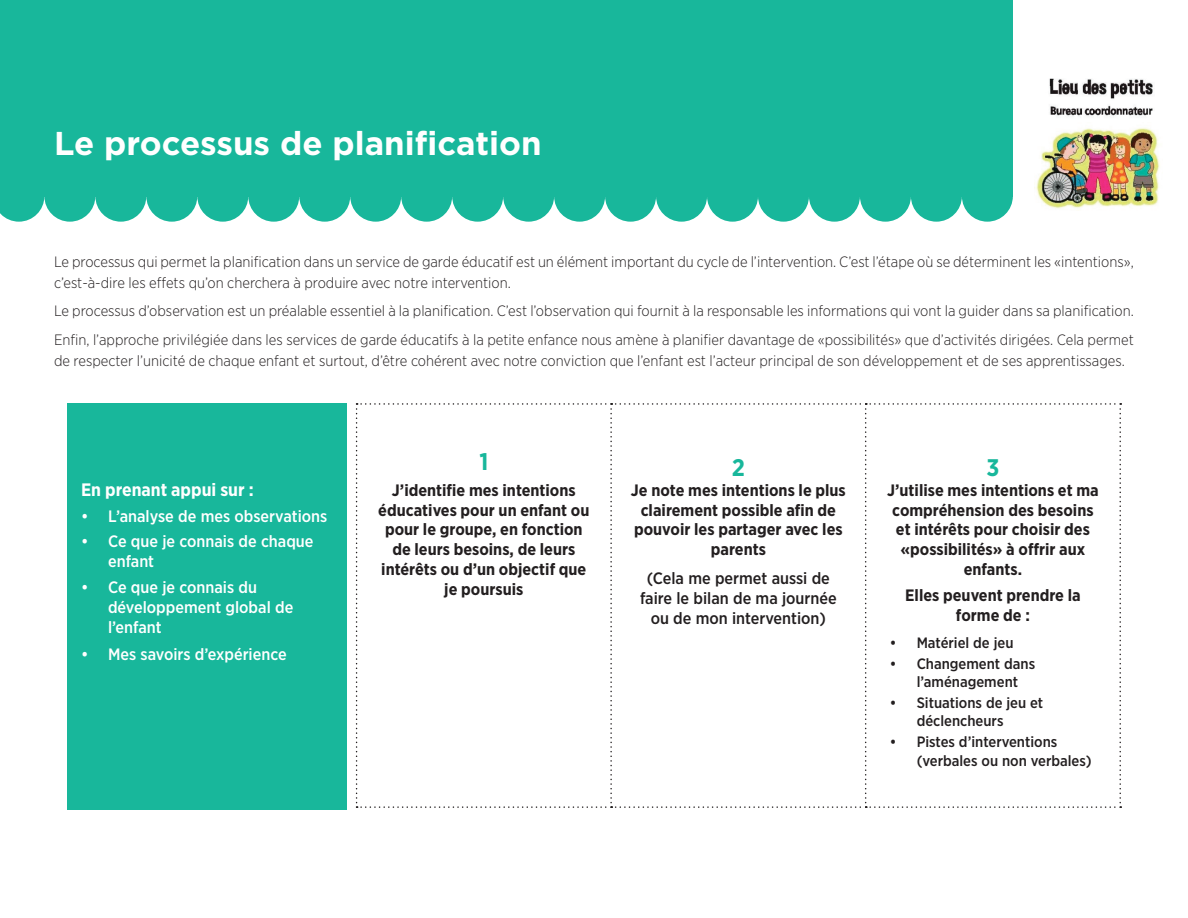
<style>
.page{position:relative;width:1188px;height:918px;background:#fff}
.page>*{position:absolute;margin:0;border:0;box-sizing:border-box;transform-origin:0 0}
.t1{font:700 33px "Gotham";color:#fff}
.t2{font:700 24px "Gotham Narrow";color:#18b79b}
.t3{font:700 18px "Gotham Narrow";color:#fff}
.t4{font:700 16.5px/19.8px "Gotham Narrow";color:#231f20;text-align:center}
.t5{font:500 16.5px/19.8px "Gotham Narrow";color:#fff}
.t6{font:500 16.5px/19.8px "Gotham Narrow";color:#231f20;text-align:center}
.t7{font:300 15px/21px "Gotham Narrow";color:#231f20}
.t8{font:500 15px/18px "Gotham Narrow";color:#231f20}
</style>
<div class="page">
<div style="left:0;top:0;width:1013px;height:196px;background:#18b79b"></div>
<svg style="left:0;top:196px;width:44px;height:26px"></svg>
<div style="left:401px;top:171px;width:51px;height:51px;background:#18b79b;border-radius:50%"></div>
<div style="left:809px;top:171px;width:51px;height:51px;background:#18b79b;border-radius:50%"></div>
<div style="left:197px;top:171px;width:51px;height:51px;background:#18b79b;border-radius:50%"></div>
<div style="left:95px;top:171px;width:51px;height:51px;background:#18b79b;border-radius:50%"></div>
<div style="left:503px;top:171px;width:51px;height:51px;background:#18b79b;border-radius:50%"></div>
<div style="left:911px;top:171px;width:51px;height:51px;background:#18b79b;border-radius:50%"></div>
<div style="left:299px;top:171px;width:51px;height:51px;background:#18b79b;border-radius:50%"></div>
<div style="left:707px;top:171px;width:51px;height:51px;background:#18b79b;border-radius:50%"></div>
<div style="left:44px;top:171px;width:51px;height:51px;background:#18b79b;border-radius:50%"></div>
<div style="left:452px;top:171px;width:51px;height:51px;background:#18b79b;border-radius:50%"></div>
<div style="left:860px;top:171px;width:51px;height:51px;background:#18b79b;border-radius:50%"></div>
<div style="left:248px;top:171px;width:51px;height:51px;background:#18b79b;border-radius:50%"></div>
<div style="left:656px;top:171px;width:51px;height:51px;background:#18b79b;border-radius:50%"></div>
<div style="left:146px;top:171px;width:51px;height:51px;background:#18b79b;border-radius:50%"></div>
<div style="left:554px;top:171px;width:51px;height:51px;background:#18b79b;border-radius:50%"></div>
<div style="left:962px;top:171px;width:51px;height:51px;background:#18b79b;border-radius:50%"></div>
<div style="left:605px;top:171px;width:51px;height:51px;background:#18b79b;border-radius:50%"></div>
<div style="left:350px;top:171px;width:51px;height:51px;background:#18b79b;border-radius:50%"></div>
<div style="left:758px;top:171px;width:51px;height:51px;background:#18b79b;border-radius:50%"></div>
<img style="left:1034px;top:78px;width:126px;height:131px">
<svg style="left:356px;top:403px;width:765px;height:405px"></svg>
<div style="left:67px;top:403px;width:280px;height:406px;background:#18b79b"></div>
<p class="t1" style="left:54px;top:122px;width:489px">Le processus de planification</p>
<p class="t7" style="left:54px;top:251px;width:1081px">Le processus qui permet la planification dans un service de garde éducatif est un élément important du cycle de l’intervention. C’est l’étape où se déterminent les «intentions», c’est-à-dire les effets qu’on cherchera à produire avec notre intervention.</p>
<p class="t7" style="left:54px;top:300px;width:1081px">Le processus d’observation est un préalable essentiel à la planification. C’est l’observation qui fournit à la responsable les informations qui vont la guider dans sa planification.</p>
<p class="t7" style="left:54px;top:329px;width:1081px">Enfin, l’approche privilégiée dans les services de garde éducatifs à la petite enfance nous amène à planifier davantage de «possibilités» que d’activités dirigées. Cela permet de respecter l’unicité de chaque enfant et surtout, d’être cohérent avec notre conviction que l’enfant est l’acteur principal de son développement et de ses apprentissages.</p>
<p class="t3" style="left:81px;top:478px;width:174px">En prenant appui sur :</p>
<p class="t5" style="left:81px;top:506px;width:248px">• L’analyse de mes observations</p>
<p class="t5" style="left:108px;top:532px;width:207px;text-indent:-27px">• Ce que je connais de chaque enfant</p>
<p class="t5" style="left:108px;top:577px;width:187px;text-indent:-27px">• Ce que je connais du développement global de l’enfant</p>
<p class="t5" style="left:81px;top:644px;width:207px">• Mes savoirs d’expérience</p>
<p class="t2" style="left:479px;top:446px;width:10px">1</p>
<p class="t4" style="left:378px;top:480px;width:213px">J’identifie mes intentions éducatives pour un enfant ou pour le groupe, en fonction de leurs besoins, de leurs intérêts ou d’un objectif que je poursuis</p>
<p class="t2" style="left:732px;top:452px;width:15px">2</p>
<p class="t4" style="left:631px;top:480px;width:216px">Je note mes intentions le plus clairement possible afin de pouvoir les partager avec les parents</p>
<p class="t6" style="left:640px;top:568px;width:198px">(Cela me permet aussi de faire le bilan de ma journée ou de mon intervention)</p>
<p class="t2" style="left:986px;top:452px;width:14px">3</p>
<p class="t4" style="left:887px;top:480px;width:213px">J’utilise mes intentions et ma compréhension des besoins et intérêts pour choisir des «possibilités» à offrir aux enfants.</p>
<p class="t4" style="left:905px;top:585px;width:177px">Elles peuvent prendre la forme de :</p>
<p class="t8" style="left:890px;top:633px;width:125px">• Matériel de jeu</p>
<p class="t8" style="left:917px;top:654px;width:120px;text-indent:-27px">• Changement dans l’aménagement</p>
<p class="t8" style="left:917px;top:693px;width:128px;text-indent:-27px">• Situations de jeu et déclencheurs</p>
<p class="t8" style="left:917px;top:731px;width:176px;line-height:19.8px;text-indent:-27px">• Pistes d’interventions (verbales ou non verbales)</p>
</div>
